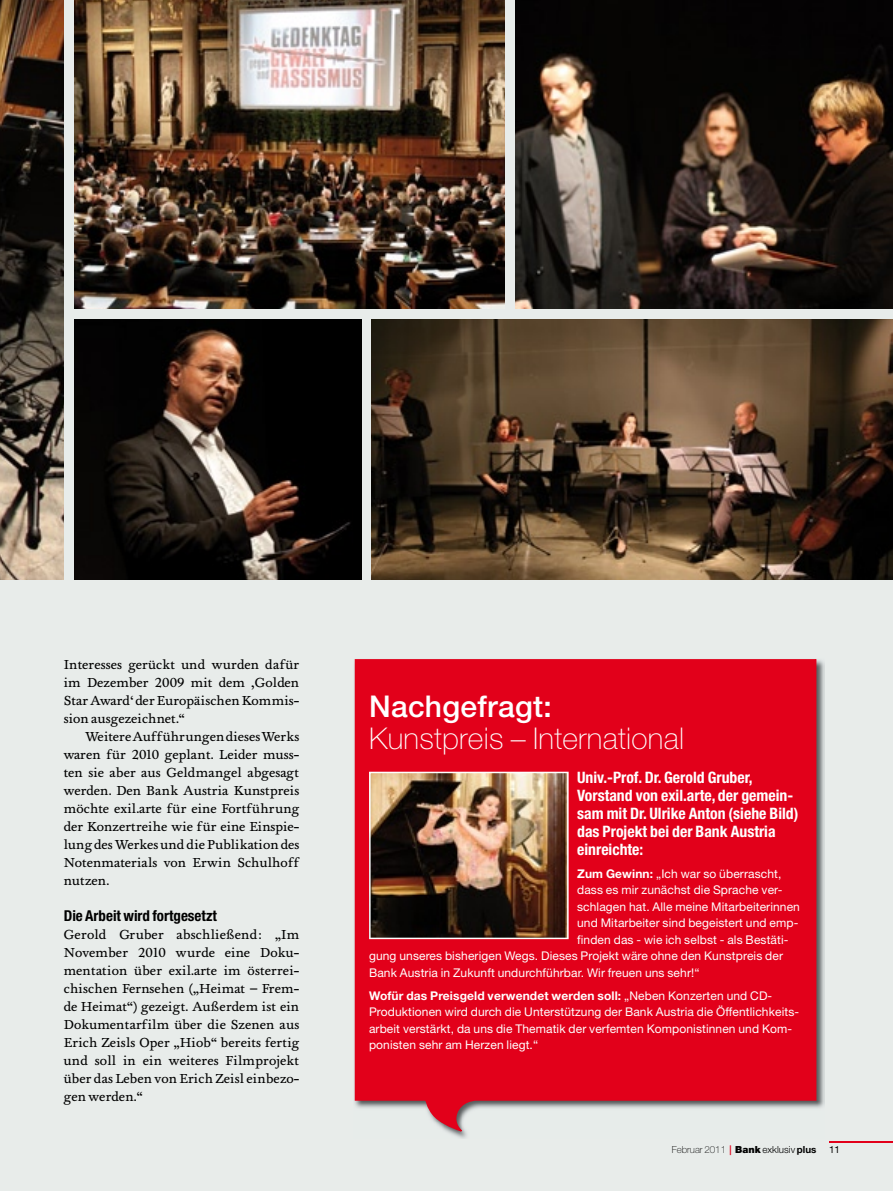
<style>
.page{position:relative;width:893px;height:1191px;background:#e8ecea}
.page>*{position:absolute;margin:0;border:0;box-sizing:border-box;transform-origin:0 0}
.t1{font:100 30px "Helvetica Neue LT Std";letter-spacing:.01em;color:#fff}
.t2{font:500 30px "Helvetica Neue LT Std";letter-spacing:.01em;color:#fff}
.t3{font:700 condensed 15.75px/18px "Helvetica Neue LT Std";color:#fff}
.t4{font:700 condensed 15px "Helvetica Neue LT Std";color:#000}
.t5{font:13.5px/18px "Foundry Wilson";letter-spacing:.005em;color:#000;text-align:justify}
.t6{font:12px/16.5px "Helvetica Neue LT Std";letter-spacing:.01em;color:#fff}
.t7{font:100 9.75px "Helvetica Neue LT Std";color:#000}
.t8{font:9.75px "Helvetica Neue LT Std";color:#000}
.s1{font-weight:700}
.s2{font-weight:500;color:#e2001a}
.s3{font-weight:900}
.s4{font-weight:300}
</style>
<div class="page">
<img style="left:354px;top:659px;width:470px;height:480px">
<svg style="left:355px;top:659px;width:461px;height:472px;background:#e00f27"></svg>
<img style="left:369px;top:771px;width:200px;height:168px">
<img style="left:0;top:0;width:64px;height:579px">
<img style="left:515px;top:0;width:378px;height:309px">
<img style="left:372px;top:319px;width:521px;height:260px">
<img style="left:74px;top:0;width:431px;height:309px">
<img style="left:74px;top:319px;width:287px;height:260px">
<hr style="left:829px;top:1141px;width:64px;height:2px;background:#e2001a">
<p class="t5" style="left:64px;top:656px;width:237px">Interesses gerückt und wurden dafür im Dezember 2009 mit dem ‚Golden Star Award‘ der Europäischen Kommis&shy;sion ausgezeichnet.“</p>
<p class="t5" style="left:64px;top:728px;width:237px;text-indent:21px">Weitere Aufführungen dieses Werks waren für 2010 geplant. Leider muss&shy;ten sie aber aus Geldmangel abgesagt werden. Den Bank Austria Kunstpreis möchte exil.arte für eine Fortführung der Konzertreihe wie für eine Einspie&shy;lung des Werkes und die Publikation des Notenmaterials von Erwin Schulhoff nutzen.</p>
<p class="t4" style="left:64px;top:906px;width:155px">die Arbeit wird fortgesetzt</p>
<p class="t5" style="left:64px;top:926px;width:237px">Gerold Gruber abschließend: „Im November 2010 wurde eine Doku&shy;mentation über exil.arte im österrei&shy;chischen Fernsehen („Heimat – Frem&shy;de Heimat“) gezeigt. Außerdem ist ein Dokumentarfilm über die Szenen aus Erich Zeisls Oper „Hiob“ bereits fertig und soll in ein weiteres Filmprojekt über das Leben von Erich Zeisl einbezo&shy;gen werden.“</p>
<h1 class="t2" style="left:369px;top:688px;width:184px">Nachgefragt:</h1>
<h1 class="t1" style="left:369px;top:721px;width:317px">Kunstpreis – International</h1>
<p class="t3" style="left:577px;top:768px;width:223px">univ.-Prof. dr. gerold gruber,<br>Vorstand von exil.arte, der gemein&shy;sam mit dr. ulrike Anton (siehe Bild) das Projekt bei der Bank Austria einreichte:</p>
<p class="t6" style="left:577px;top:865px;width:206px"><span class="s1">Zum Gewinn:</span> „Ich war so überrascht,</p>
<p class="t6" style="left:577px;top:881px;width:207px">dass es mir zunächst die Sprache ver-</p>
<p class="t6" style="left:577px;top:898px;width:224px">schlagen hat. Alle meine Mitarbeiterinnen</p>
<p class="t6" style="left:577px;top:914px;width:223px">und Mitarbeiter sind begeistert und emp-</p>
<p class="t6" style="left:577px;top:931px;width:213px">finden das - wie ich selbst - als Bestäti-</p>
<p class="t6" style="left:369px;top:947px;width:415px">gung unseres bisherigen Wegs. Dieses Projekt wäre ohne den Kunstpreis der</p>
<p class="t6" style="left:369px;top:964px;width:332px">Bank Austria in Zukunft undurchführbar. Wir freuen uns sehr!“</p>
<p class="t6" style="left:369px;top:987px;width:432px"><span class="s1">Wofür das Preisgeld verwendet werden soll:</span> „Neben Konzerten und CD-Produktionen wird durch die Unterstützung der Bank Austria die Öffentlichkeits&shy;arbeit verstärkt, da uns die Thematik der verfemten Komponistinnen und Kom&shy;ponisten sehr am Herzen liegt.“</p>
<p class="t7" style="left:672px;top:1144px;width:146px">Februar 2011 <span class="s2">|</span> <span class="s3">Bank</span> <span class="s4">exklusiv</span> <span class="s1">plus</span></p>
<p class="t8" style="left:829px;top:1143px;width:12px">11</p>
</div>
